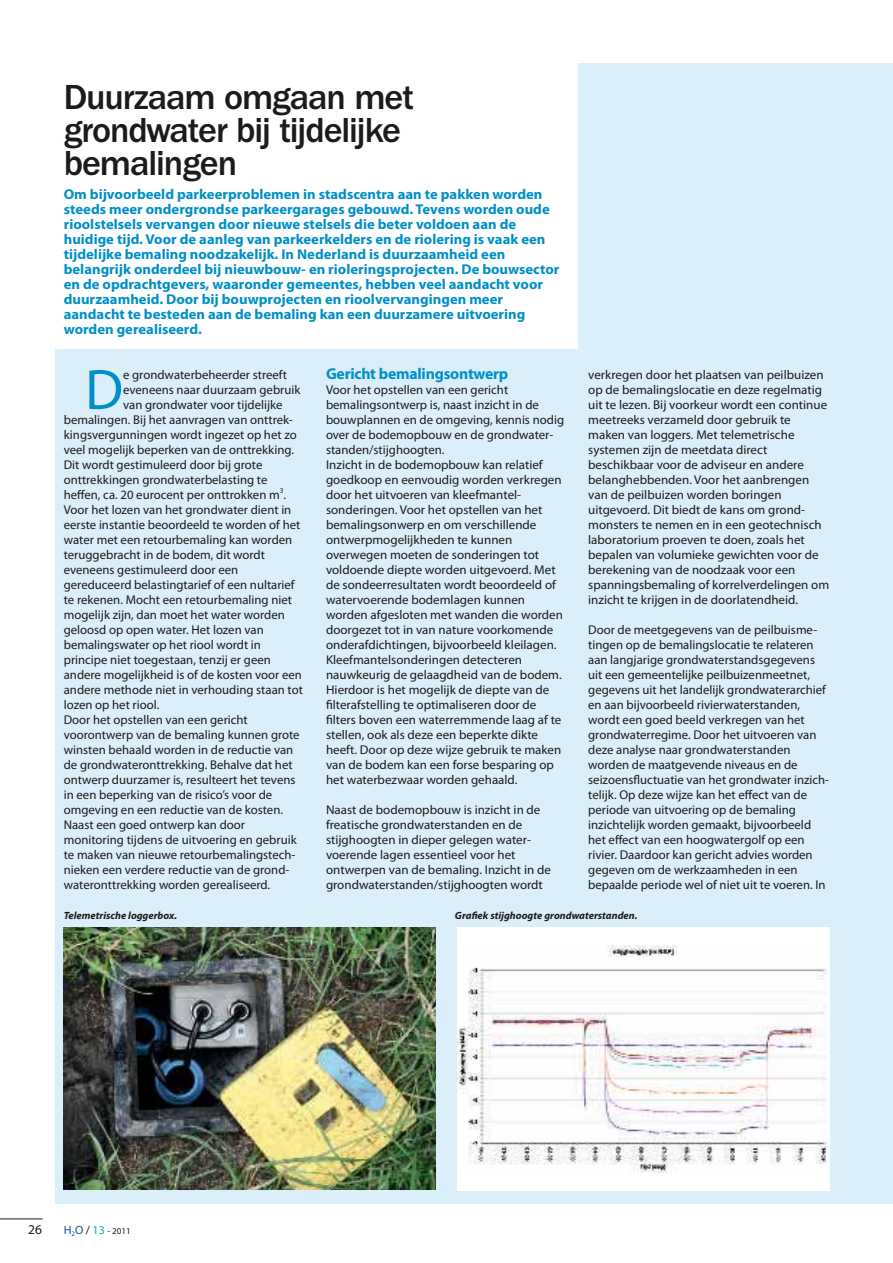
<style>
.page{position:relative;width:893px;height:1263px;background:#fff}
.page>*{position:absolute;margin:0;border:0;box-sizing:border-box;transform-origin:0 0}
.t1{font:57.3px "Myriad Pro";color:#008fc8}
.t2{font:500 36px/33px "ITC Franklin Gothic Std";letter-spacing:-.03em;color:#1c1a1b}
.t3{font:700 15.75px "Myriad Pro";letter-spacing:-.015em;color:#008fc8}
.t4{font:700 14.25px/15px "Myriad Pro";color:#008fc8}
.t5{font:13.5px "Myriad Pro";color:#1c1a1b}
.t6{font:12.75px/15px "Myriad Pro";color:#1c1a1b}
.t7{font:italic 700 10.5px "Myriad Pro";color:#1c1a1b}
.t8{font:9px "Myriad Pro";color:#1c1a1b}
.s1{font-size:12px;color:#184d9e}
.s2{font-size:12px}
.s3{font-size:12px;color:#00b0b8}
</style>
<div class="page">
<div style="left:55px;top:64px;width:838px;height:1140px;background:#daeffa"></div>
<div style="left:0;top:0;width:578px;height:349px;background:#fff"></div>
<hr style="left:0;top:1219px;width:43px;height:1px;background:#1c1a1b">
<img style="left:64px;top:927px;width:372px;height:262px">
<div style="left:457px;top:927px;width:372px;height:264px;background:#fff"></div>
<img style="left:457px;top:945px;width:370px;height:227px">
<h2 class="t2" style="left:64px;top:84px;width:352px">Duurzaam omgaan met grondwater bij tijdelijke bemalingen</h2>
<p class="t4" style="left:64px;top:188px;width:497px">Om bijvoorbeeld parkeerproblemen in stadscentra aan te pakken worden steeds meer ondergrondse parkeergarages gebouwd. Tevens worden oude rioolstelsels vervangen door nieuwe stelsels die beter voldoen aan de huidige tijd. Voor de aanleg van parkeerkelders en de riolering is vaak een tijdelijke bemaling noodzakelijk. In Nederland is duurzaamheid een belangrijk onderdeel bij nieuwbouw- en rioleringsprojecten. De bouwsector en de opdrachtgevers, waaronder gemeentes, hebben veel aandacht voor duurzaamheid. Door bij bouwprojecten en rioolvervangingen meer aandacht te besteden aan de bemaling kan een duurzamere uitvoering worden gerealiseerd.</p>
<h1 class="t1" style="left:85px;top:368px;width:40px">D</h1>
<p class="t6" style="left:123px;top:368px;width:165px">e grondwaterbeheerder streeft</p>
<p class="t3" style="left:326px;top:368px;width:184px">Gericht bemalingsontwerp</p>
<p class="t6" style="left:326px;top:383px;width:240px">Voor het opstellen van een gericht bemalingsontwerp is, naast inzicht in de bouwplannen en de omgeving, kennis nodig over de bodemopbouw en de grondwater&shy;standen/stijghoogten.<br>Inzicht in de bodemopbouw kan relatief goedkoop en eenvoudig worden verkregen door het uitvoeren van kleefmantel&shy;sonderingen. Voor het opstellen van het bemalingsonwerp en om verschillende ontwerpmogelijkheden te kunnen overwegen moeten de sonderingen tot voldoende diepte worden uitgevoerd. Met de sondeerresultaten wordt beoordeeld of watervoerende bodemlagen kunnen worden afgesloten met wanden die worden doorgezet tot in van nature voorkomende onderafdichtingen, bijvoorbeeld kleilagen.<br>Kleefmantelsonderingen detecteren nauwkeurig de gelaagdheid van de bodem.<br>Hierdoor is het mogelijk de diepte van de filterafstelling te optimaliseren door de filters boven een waterremmende laag af te stellen, ook als deze een beperkte dikte heeft. Door op deze wijze gebruik te maken van de bodem kan een forse besparing op het waterbezwaar worden gehaald.</p>
<p class="t6" style="left:326px;top:803px;width:226px">Naast de bodemopbouw is inzicht in de freatische grondwaterstanden en de stijghoogten in dieper gelegen water&shy;voerende lagen essentieel voor het ontwerpen van de bemaling. Inzicht in de grondwaterstanden/stijghoogten wordt</p>
<p class="t6" style="left:123px;top:383px;width:179px">eveneens naar duurzaam gebruik</p>
<p class="t6" style="left:123px;top:398px;width:161px">van grondwater voor tijdelijke</p>
<p class="t6" style="left:64px;top:413px;width:231px">bemalingen. Bij het aanvragen van onttrek-</p>
<p class="t6" style="left:64px;top:428px;width:234px">kingsvergunningen wordt ingezet op het zo</p>
<p class="t6" style="left:64px;top:443px;width:232px">veel mogelijk beperken van de onttrekking.</p>
<p class="t6" style="left:64px;top:458px;width:200px">Dit wordt gestimuleerd door bij grote</p>
<p class="t6" style="left:64px;top:473px;width:205px">onttrekkingen grondwaterbelasting te</p>
<p class="t6" style="left:64px;top:488px;width:224px">heffen, ca. 20 eurocent per onttrokken m<sup>3</sup>.</p>
<p class="t6" style="left:64px;top:503px;width:229px">Voor het lozen van het grondwater dient in</p>
<p class="t6" style="left:64px;top:518px;width:238px">eerste instantie beoordeeld te worden of het</p>
<p class="t6" style="left:64px;top:533px;width:230px">water met een retourbemaling kan worden</p>
<p class="t6" style="left:64px;top:548px;width:203px">teruggebracht in de bodem, dit wordt</p>
<p class="t6" style="left:64px;top:563px;width:176px">eveneens gestimuleerd door een</p>
<p class="t6" style="left:64px;top:578px;width:232px">gereduceerd belastingtarief of een nultarief</p>
<p class="t6" style="left:64px;top:593px;width:230px">te rekenen. Mocht een retourbemaling niet</p>
<p class="t6" style="left:64px;top:608px;width:223px">mogelijk zijn, dan moet het water worden</p>
<p class="t6" style="left:64px;top:623px;width:202px">geloosd op open water. Het lozen van</p>
<p class="t6" style="left:64px;top:638px;width:199px">bemalingswater op het riool wordt in</p>
<p class="t6" style="left:64px;top:653px;width:209px">principe niet toegestaan, tenzij er geen</p>
<p class="t6" style="left:64px;top:668px;width:240px">andere mogelijkheid is of de kosten voor een</p>
<p class="t6" style="left:64px;top:683px;width:241px">andere methode niet in verhouding staan tot</p>
<p class="t6" style="left:64px;top:698px;width:97px">lozen op het riool.</p>
<p class="t6" style="left:64px;top:713px;width:186px">Door het opstellen van een gericht</p>
<p class="t6" style="left:64px;top:728px;width:237px">voorontwerp van de bemaling kunnen grote</p>
<p class="t6" style="left:64px;top:743px;width:231px">winsten behaald worden in de reductie van</p>
<p class="t6" style="left:64px;top:758px;width:230px">de grondwateronttrekking. Behalve dat het</p>
<p class="t6" style="left:64px;top:773px;width:233px">ontwerp duurzamer is, resulteert het tevens</p>
<p class="t6" style="left:64px;top:788px;width:210px">in een beperking van de risico’s voor de</p>
<p class="t6" style="left:64px;top:803px;width:221px">omgeving en een reductie van de kosten.</p>
<p class="t6" style="left:64px;top:818px;width:183px">Naast een goed ontwerp kan door</p>
<p class="t6" style="left:64px;top:833px;width:234px">monitoring tijdens de uitvoering en gebruik</p>
<p class="t6" style="left:64px;top:848px;width:233px">te maken van nieuwe retourbemalingstech-</p>
<p class="t6" style="left:64px;top:863px;width:227px">nieken een verdere reductie van de grond-</p>
<p class="t6" style="left:64px;top:878px;width:208px">wateronttrekking worden gerealiseerd.</p>
<p class="t6" style="left:588px;top:368px;width:242px">verkregen door het plaatsen van peilbuizen op de bemalingslocatie en deze regelmatig uit te lezen. Bij voorkeur wordt een continue meetreeks verzameld door gebruik te maken van loggers. Met telemetrische systemen zijn de meetdata direct beschikbaar voor de adviseur en andere belanghebbenden. Voor het aanbrengen van de peilbuizen worden boringen uitgevoerd. Dit biedt de kans om grond&shy;monsters te nemen en in een geotechnisch laboratorium proeven te doen, zoals het bepalen van volumieke gewichten voor de berekening van de noodzaak voor een spanningsbemaling of korrelverdelingen om inzicht te krijgen in de doorlatendheid.</p>
<p class="t6" style="left:588px;top:623px;width:242px">Door de meetgegevens van de peilbuisme&shy;tingen op de bemalingslocatie te relateren aan langjarige grondwaterstandsgegevens uit een gemeentelijke peilbuizenmeetnet, gegevens uit het landelijk grondwaterarchief en aan bijvoorbeeld rivierwaterstanden, wordt een goed beeld verkregen van het grondwaterregime. Door het uitvoeren van deze analyse naar grondwaterstanden worden de maatgevende niveaus en de seizoensfluctuatie van het grondwater inzich&shy;telijk. Op deze wijze kan het effect van de periode van uitvoering op de bemaling inzichtelijk worden gemaakt, bijvoorbeeld het effect van een hoogwatergolf op een rivier. Daardoor kan gericht advies worden gegeven om de werkzaamheden in een bepaalde periode wel of niet uit te voeren. In</p>
<p class="t7" style="left:64px;top:911px;width:115px">Telemetrische loggerbox.</p>
<p class="t7" style="left:455px;top:911px;width:184px">Grafiek stijghoogte grondwaterstanden.</p>
<p class="t5" style="left:28px;top:1224px;width:15px">26</p>
<p class="t8" style="left:64px;top:1227px;width:68px"><span class="s1">H</span><sub>2</sub><span class="s1">O</span> <span class="s2">/</span> <span class="s3">13</span> - 2011</p>
</div>
